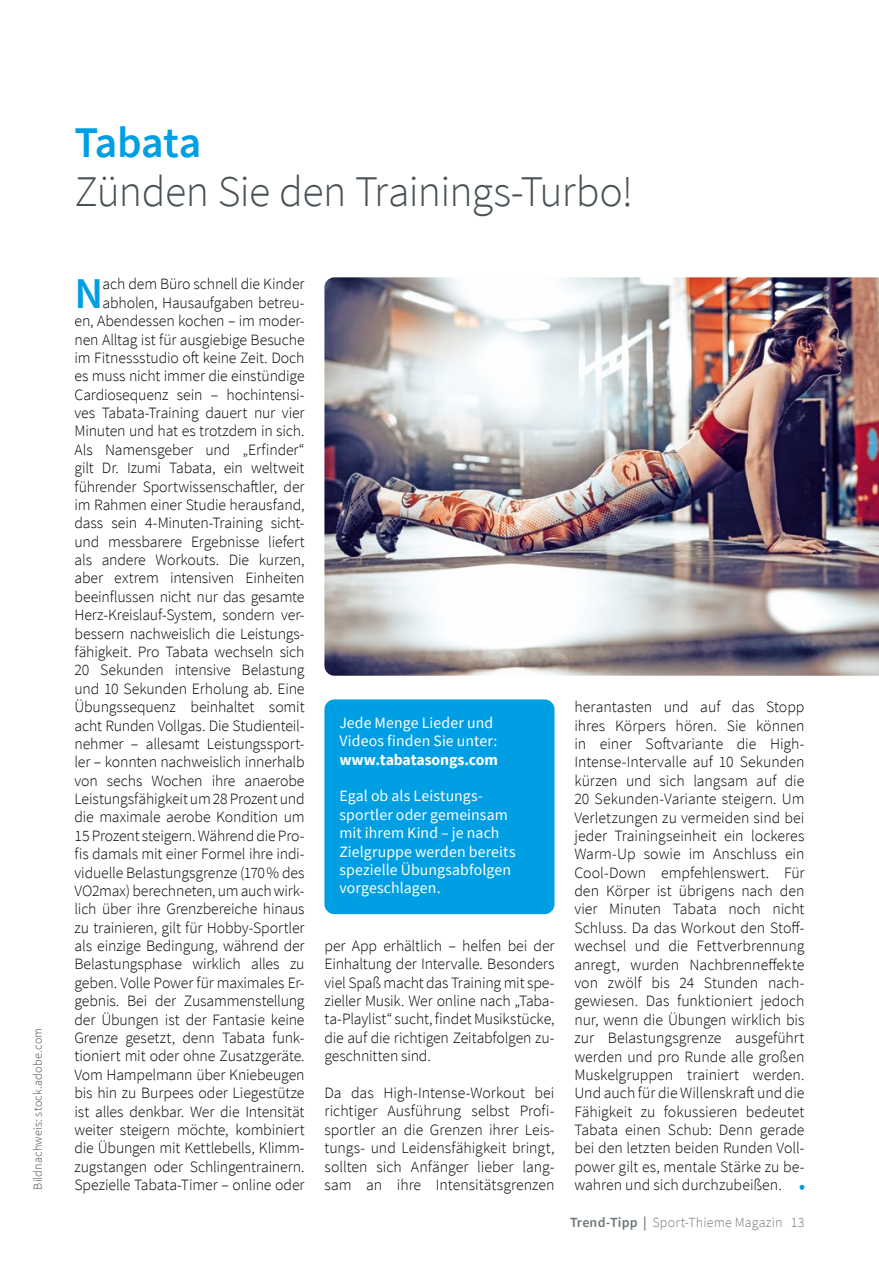
<style>
.page{position:relative;width:879px;height:1265px;background:#fff}
.page>*{position:absolute;margin:0;border:0;box-sizing:border-box;transform-origin:0 0}
.t1{font:600 43.93px "Source Sans Pro";color:#009fe3}
.t2{font:300 43.75px "Source Sans Pro";letter-spacing:-.015em;color:#485156}
.t3{font:600 43.75px "Source Sans Pro";letter-spacing:-.01em;color:#009fe3}
.t4{font:300 15.75px/18.4px "Source Sans Pro";letter-spacing:-.01em;color:#000;text-align:justify}
.t5{font:15.75px/18.4px "Source Sans Pro";letter-spacing:.005em;color:#fff}
.t6{font:700 15.75px "Source Sans Pro";letter-spacing:-.01em;color:#fff}
.t7{font:300 14px "Source Sans Pro";letter-spacing:.01em;color:#6e777c}
.t8{font:300 12.25px "Source Sans Pro";letter-spacing:.015em;color:#485156}
.s1{font-weight:600}
</style>
<div class="page">
<svg style="left:799px;top:1185px;width:5px;height:5px"></svg>
<div style="left:324px;top:699px;width:230px;height:215px;background:#009fe3;border-radius:10px"></div>
<img style="left:324px;top:277px;width:554px;height:399px">
<p class="t8" style="left:30px;top:1190px;width:164px;rotate:-90deg">Bildnachweis: stock.adobe.com</p>
<h2 class="t3" style="left:74px;top:114px;width:128px">Tabata</h2>
<h2 class="t2" style="left:74px;top:164px;width:560px">Zünden Sie den Trainings-Turbo!</h2>
<p class="t4" style="left:74px;top:275px;width:231px;text-align:right">ach dem Büro schnell die Kinder abholen, Hausaufgaben betreu-<br>en, Abendessen kochen – im moder&shy;nen Alltag ist für ausgiebige Besuche im Fitnessstudio oft keine Zeit. Doch es muss nicht immer die einstündige Cardiosequenz sein – hochintensi&shy;ves Tabata-Training dauert nur vier Minuten und hat es trotzdem in sich.<br>Als Namensgeber und „Erfinder“ gilt Dr. Izumi Tabata, ein weltweit führender Sportwissenschaftler, der im Rahmen einer Studie herausfand, dass sein 4-Minuten-Training sicht&shy;und messbarere Ergebnisse liefert als andere Workouts. Die kurzen, aber extrem intensiven Einheiten beeinflussen nicht nur das gesamte Herz-Kreislauf-System, sondern ver&shy;bessern nachweislich die Leistungs&shy;fähigkeit. Pro Tabata wechseln sich 20 -Sekunden intensive Belastung und 10 Sekunden Erholung ab. Eine Übungssequenz beinhaltet somit acht Runden Vollgas. Die Studienteil&shy;nehmer – allesamt Leistungssport&shy;ler – konnten nachweislich innerhalb von sechs Wochen ihre anaerobe Leistungsfähigkeit um 28Prozent und die maximale aerobe Kondition um 15 Prozent steigern. Während die Pro&shy;fis damals mit einer Formel ihre indi&shy;viduelle Belastungsgrenze (170% des VO2max) berechneten, um auch wirk&shy;lich über ihre Grenzbereiche hinaus zu trainieren, gilt für Hobby-Sportler als einzige Bedingung, während der Belastungsphase wirklich alles zu geben. Volle Power für maximales Er&shy;gebnis. Bei der Zusammenstellung der Übungen ist der Fantasie keine Grenze gesetzt, denn Tabata funk&shy;tioniert mit oder ohne Zusatzgeräte.<br>Vom Hampelmann über Kniebeugen bis hin zu Burpees oder Liegestütze ist alles denkbar. Wer die Intensität weiter steigern möchte, kombiniert die Übungen mit Kettlebells, Klimm&shy;zugstangen oder Schlingentrainern.<br>Spezielle Tabata-Timer – online oder</p>
<h1 class="t1" style="left:74px;top:264px;width:30px">N</h1>
<p class="t5" style="left:339px;top:713px;width:159px">Jede Menge Lieder und<br>Videos finden Sie unter:</p>
<p class="t6" style="left:339px;top:749px;width:160px">www.tabatasongs.com</p>
<p class="t5" style="left:339px;top:787px;width:178px">Egal ob als Leistungs&shy;sportler oder gemeinsam mit ihrem Kind – je nach<br>Zielgruppe werden bereits spezielle Übungsabfolgen vorgeschlagen.</p>
<p class="t4" style="left:324px;top:937px;width:231px">per App erhältlich – helfen bei der Einhaltung der Intervalle. Besonders viel Spaß macht das Training mit spe&shy;zieller Musik. Wer online nach „Taba&shy;ta-Playlist“ sucht, findet Musikstücke, die auf die richtigen Zeitabfolgen zu&shy;geschnitten sind.</p>
<p class="t4" style="left:324px;top:1084px;width:231px">Da das High-Intense-Workout bei richtiger Ausführung selbst Profi&shy;sportler an die Grenzen ihrer Leis&shy;tungs- und Leidensfähigkeit bringt, sollten sich Anfänger lieber lang-</p>
<p class="t4" style="left:324px;top:1175px;width:231px">sam an ihre Intensitätsgrenzen</p>
<p class="t4" style="left:574px;top:698px;width:231px">herantasten und auf das Stopp ihres Körpers hören. Sie können in einer Softvariante die High-Intense-Intervalle auf 10 Sekunden kürzen und sich langsam auf die 20 -Sekunden-Variante steigern. Um Verletzungen zu vermeiden sind bei jeder Trainingseinheit ein lockeres Warm-Up sowie im Anschluss ein Cool-Down empfehlenswert. Für den Körper ist übrigens nach den vier Minuten Tabata noch nicht Schluss. Da das Workout den Stoff&shy;wechsel und die Fettverbrennung anregt, wurden Nachbrenneffekte von zwölf bis 24 Stunden nach&shy;gewiesen. Das funktioniert jedoch nur, wenn die Übungen wirklich bis zur Belastungsgrenze ausgeführt werden und pro Runde alle großen Muskelgruppen trainiert werden.<br>Und auch für die Willenskraft und die Fähigkeit zu fokussieren bedeutet Tabata einen Schub: Denn gerade bei den letzten beiden Runden Voll&shy;power gilt es, mentale Stärke zu be&shy;wahren und sich durchzubeißen.</p>
<p class="t7" style="left:569px;top:1213px;width:236px"><span class="s1">Trend-Tipp |</span> Sport-Thieme Magazin 13</p>
</div>
